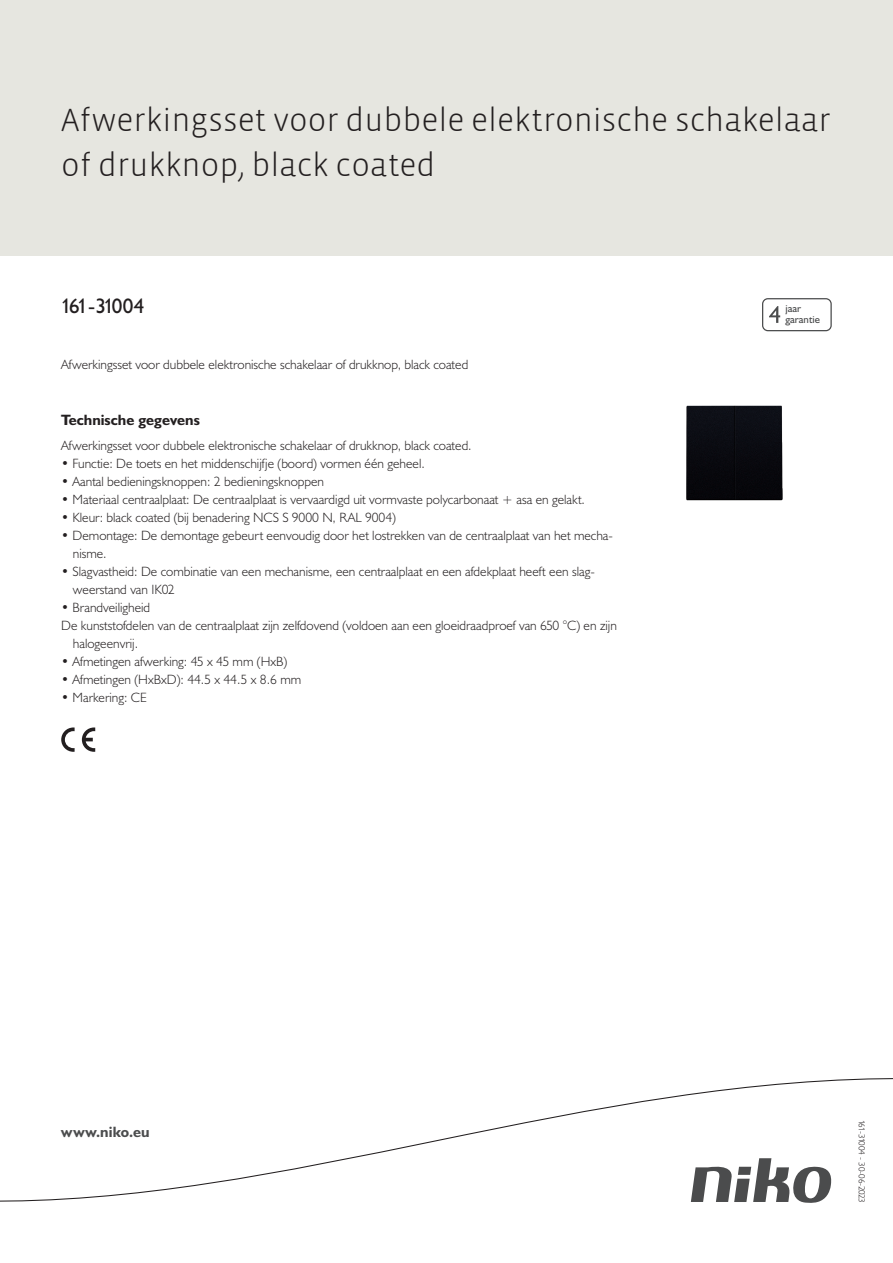
<style>
.page{position:relative;width:893px;height:1263px;background:#fff}
.page>*{position:absolute;margin:0;border:0;box-sizing:border-box;transform-origin:0 0}
.Title_datasheets{font:300 33px/45px "Vista Sans";color:#231f20}
.Article_number{font:21px "Humanist 521 BT";letter-spacing:-.1em;color:#231f20}
.Titles_parts{font:700 15px "Humanist 521 BT";color:#231f20}
.titel_afbeelding{font:700 15px "Humanist 521 BT";letter-spacing:.005em;color:#4b4c4d}
.USP_Bullets{font:300 13.5px/18px "Humanist 521 BT";color:#231f20}
.Platte_tekst_CAB{font:300 13.5px "Humanist 521 BT";color:#231f20}
.t1{font:10.8px/10.8px "Humanist 521 BT";color:#4b4c4d}
.Revision{font:300 9px "Humanist 521 BT";letter-spacing:-.04em;color:#231f20}
</style>
<div class="page">
<div style="left:0;top:0;width:893px;height:255px;background:#e6e6e0"></div>
<svg style="left:82px;top:727px;width:13px;height:25px"></svg>
<svg style="left:61px;top:727px;width:14px;height:25px"></svg>
<svg style="left:762px;top:298px;width:70px;height:33px"></svg>
<svg style="left:0;top:1078px;width:893px;height:125px"></svg>
<img style="left:686px;top:405px;width:97px;height:96px">
<p class="Title_datasheets" style="left:61px;top:98px;width:771px">Afwerkingsset voor dubbele elektronische schakelaar of drukknop, black coated</p>
<p class="Article_number" style="left:61px;top:293px;width:85px">161-31004</p>
<p class="t1" style="left:785px;top:303px;width:36px">jaar garantie</p>
<p class="Platte_tekst_CAB" style="left:61px;top:356px;width:409px">Afwerkingsset voor dubbele elektronische schakelaar of drukknop, black coated</p>
<p class="Titles_parts" style="left:61px;top:411px;width:140px">Technische gegevens</p>
<p class="Platte_tekst_CAB" style="left:61px;top:437px;width:412px">Afwerkingsset voor dubbele elektronische schakelaar of drukknop, black coated.</p>
<p class="USP_Bullets" style="left:61px;top:454px;width:365px">• Functie: De toets en het middenschijfje (boord) vormen één geheel.</p>
<p class="USP_Bullets" style="left:61px;top:472px;width:264px">• Aantal bedieningsknoppen: 2 bedieningsknoppen</p>
<p class="USP_Bullets" style="left:61px;top:490px;width:525px">• Materiaal centraalplaat: De centraalplaat is vervaardigd uit vormvaste polycarbonaat + asa en gelakt.</p>
<p class="USP_Bullets" style="left:61px;top:508px;width:336px">• Kleur: black coated (bij benadering NCS S 9000 N, RAL 9004)</p>
<p class="USP_Bullets" style="left:73px;top:526px;width:541px;text-indent:-12px">• Demontage: De demontage gebeurt eenvoudig door het lostrekken van de centraalplaat van het mecha&shy;nisme.</p>
<p class="USP_Bullets" style="left:73px;top:562px;width:523px;text-indent:-12px">• Slagvastheid: De combinatie van een mechanisme, een centraalplaat en een afdekplaat heeft een slag&shy;weerstand van IK02</p>
<p class="USP_Bullets" style="left:61px;top:598px;width:91px">• Brandveiligheid</p>
<p class="USP_Bullets" style="left:73px;top:616px;width:545px;text-indent:-12px">De kunststofdelen van de centraalplaat zijn zelfdovend (voldoen aan een gloeidraadproef van 650 °C) en zijn halogeenvrij.</p>
<p class="USP_Bullets" style="left:61px;top:652px;width:228px">• Afmetingen afwerking: 45 x 45 mm (HxB)</p>
<p class="USP_Bullets" style="left:61px;top:670px;width:241px">• Afmetingen (HxBxD): 44.5 x 44.5 x 8.6 mm</p>
<p class="USP_Bullets" style="left:61px;top:688px;width:87px">• Markering: CE</p>
<p class="titel_afbeelding" style="left:61px;top:1122px;width:90px">www.niko.eu</p>
<p class="Revision" style="left:868px;top:1120px;width:84px;rotate:90deg">161-31004 - 30-06-2023</p>
</div>
